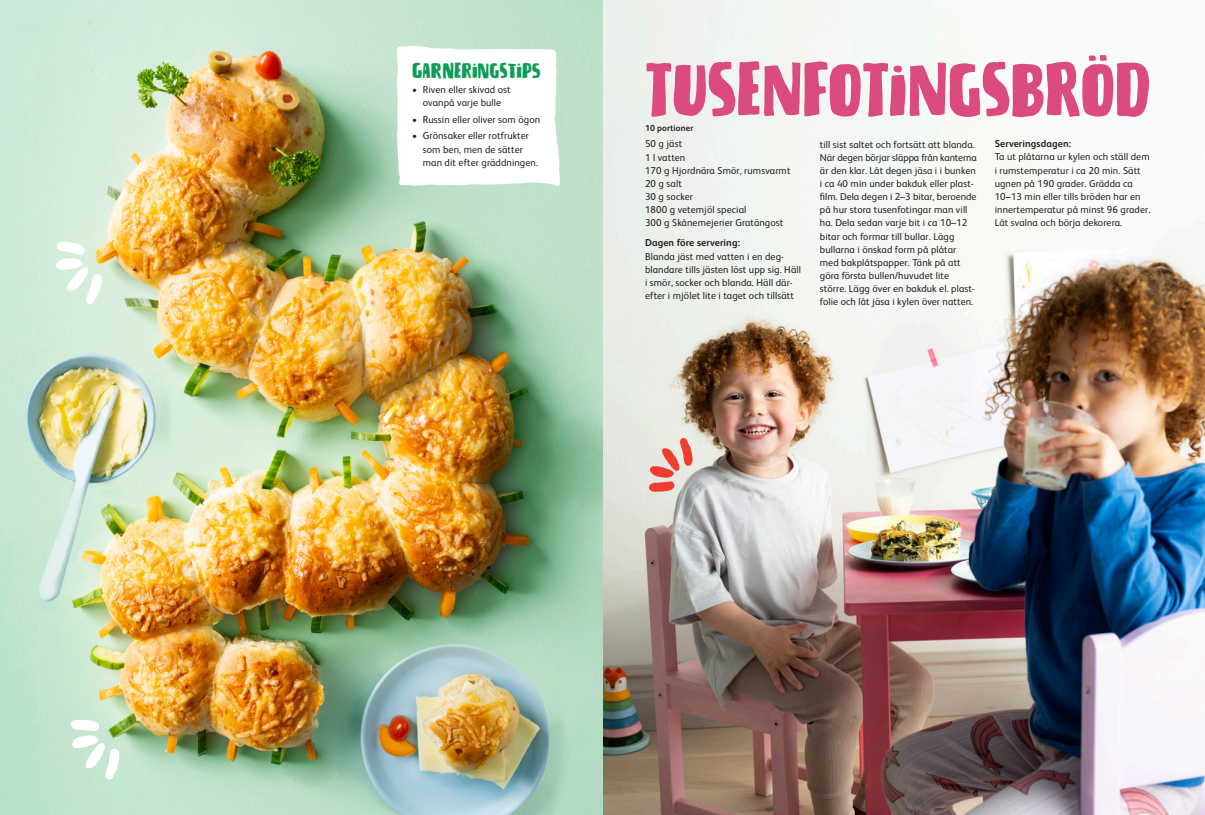
<style>
.page{position:relative;width:1205px;height:815px;background:#fff}
.page>*{position:absolute;margin:0;border:0;box-sizing:border-box;transform-origin:0 0}
.t1{font:55.25px "Biscuit Chicken";letter-spacing:-.015em;color:#db4b7f}
.t2{font:15.62px "Biscuit Chicken";letter-spacing:.01em;color:#0f9c56}
.t3{font:10px/13.1px "FS Albert";letter-spacing:.01em;color:#231f20}
.t4{font:700 10px "FS Albert";letter-spacing:.01em;color:#231f20}
.t5{font:700 8.75px "FS Albert";letter-spacing:.01em;color:#231f20}
</style>
<div class="page">
<img style="left:0;top:0;width:1205px;height:815px">
<svg style="left:397px;top:46px;width:163px;height:140px"></svg>
<svg style="left:71px;top:720px;width:49px;height:60px"></svg>
<svg style="left:56px;top:242px;width:46px;height:63px"></svg>
<svg style="left:649px;top:437px;width:44px;height:55px"></svg>
<p class="t1" style="left:645px;top:45px;width:507px">TUSENFOTINGSBRÖD</p>
<p class="t2" style="left:412px;top:58px;width:130px">GARNERINGSTIPS</p>
<p class="t3" style="left:412px;top:82px;width:100px;text-align:center">• Riven eller skivad ost ovanpå varje bulle</p>
<p class="t3" style="left:412px;top:112px;width:129px">• Russin eller oliver som ögon</p>
<p class="t3" style="left:423px;top:129px;width:117px;text-indent:-11px">• Grönsaker eller rotfrukter som ben, men de sätter man dit efter gräddningen.</p>
<p class="t3" style="left:820px;top:137px;width:159px">till sist saltet och fortsätt att blanda.<br>När degen börjar släppa från kanterna är den klar. Låt degen jäsa i i bunken i ca 40 min under bakduk eller plast&shy;film. Dela degen i 2–3 bitar, beroende på hur stora tusenfotingar man vill ha. Dela sedan varje bit i ca 10–12 bitar och formar till bullar. Lägg bullarna i önskad form på plåtar med bakplåtspapper. Tänk på att göra första bullen/huvudet lite större. Lägg över en bakduk el. plast&shy;folie och låt jäsa i kylen över natten.</p>
<p class="t4" style="left:994px;top:137px;width:78px">Serveringsdagen:</p>
<p class="t5" style="left:645px;top:122px;width:50px">10 portioner</p>
<p class="t3" style="left:645px;top:137px;width:39px">50 g jäst</p>
<p class="t3" style="left:645px;top:150px;width:42px">1 l vatten</p>
<p class="t3" style="left:645px;top:163px;width:147px">170 g Hjordnära Smör, rumsvarmt</p>
<p class="t3" style="left:645px;top:176px;width:38px">20 g salt</p>
<p class="t3" style="left:645px;top:189px;width:49px">30 g socker</p>
<p class="t3" style="left:645px;top:203px;width:103px">1800 g vetemjöl special</p>
<p class="t3" style="left:645px;top:216px;width:140px">300 g Skånemejerier Gratängost</p>
<p class="t4" style="left:645px;top:236px;width:97px">Dagen före servering:</p>
<p class="t3" style="left:645px;top:249px;width:157px">Blanda jäst med vatten i en deg&shy;blandare tills jästen löst upp sig. Häll i smör, socker och blanda. Häll där&shy;efter i mjölet lite i taget och tillsätt</p>
<p class="t3" style="left:994px;top:150px;width:157px">Ta ut plåtarna ur kylen och ställ dem i rumstemperatur i ca 20 min. Sätt ugnen på 190 grader. Grädda ca 10–13 min eller tills bröden har en innertemperatur på minst 96 grader.<br>Låt svalna och börja dekorera.</p>
</div>
